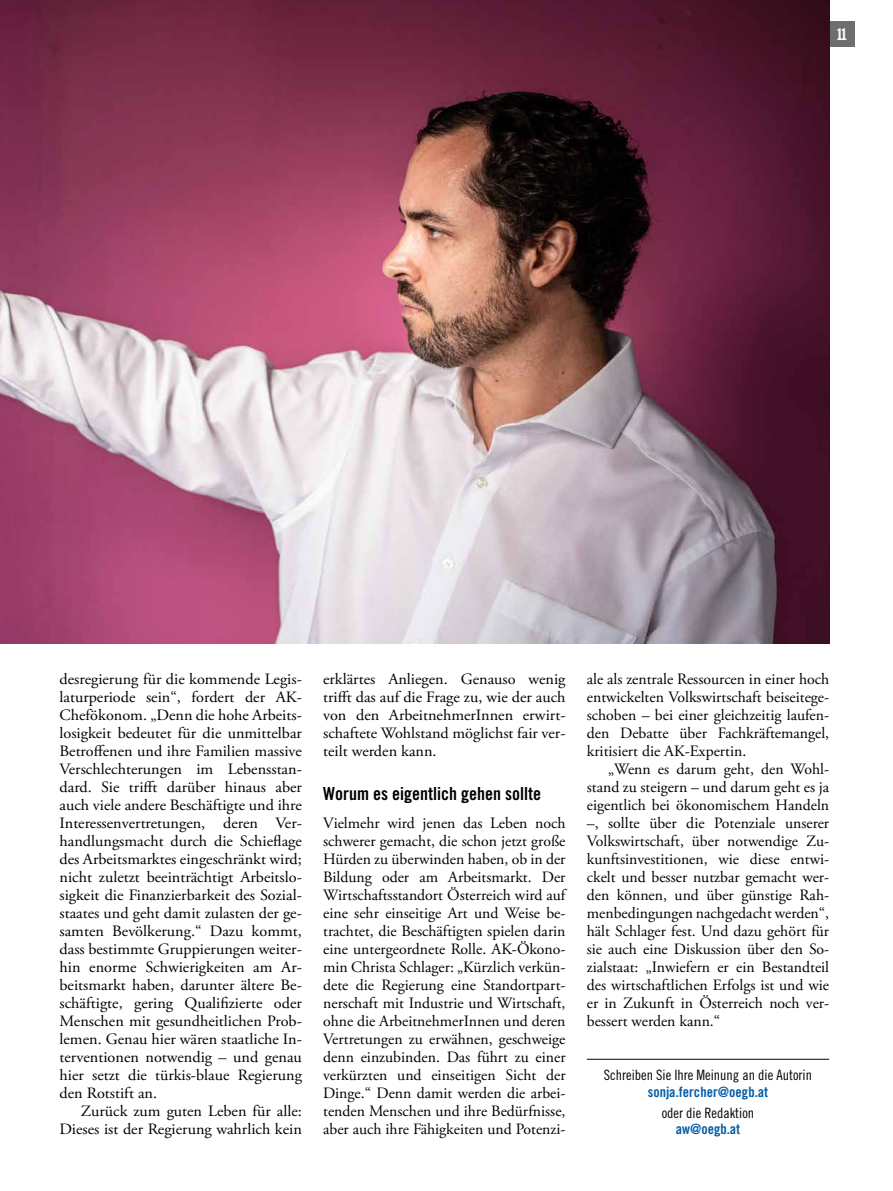
<style>
.page{position:relative;width:893px;height:1191px;background:#fff}
.page>*{position:absolute;margin:0;border:0;box-sizing:border-box;transform-origin:0 0}
.t1{font:18px "Trade Gothic Bold Cond Twenty";color:#000}
.t2{font:16.5px "Franklin Gothic Std Extra Cond";color:#fff}
.t3{font:15.75px/18px "Adobe Garamond Pro";color:#000;text-align:justify}
.t4{font:14.25px "Trade Gothic Cond Eighteen";color:#000}
.t5{font:14.25px "Trade Gothic Bold Cond Twenty";color:#005ba9}
</style>
<div class="page">
<div style="left:829px;top:21px;width:26px;height:26px;background:#6e6e6e"></div>
<img style="left:0;top:0;width:829px;height:643px">
<hr style="left:587px;top:1058px;width:242px;height:1px;background:#000">
<p class="t2" style="left:837px;top:26px;width:11px">11</p>
<p class="t3" style="left:60px;top:671px;width:244px">desregierung für die kommende Legis&shy;laturperiode sein“, fordert der AK-Chefökonom. „Denn die hohe Arbeits&shy;losigkeit bedeutet für die unmittelbar Betroffenen und ihre Familien massive Verschlechterungen im Lebensstan&shy;dard. Sie trifft darüber hinaus aber auch viele andere Beschäftigte und ihre Interessenvertretungen, deren Ver&shy;handlungsmacht durch die Schieflage des Arbeitsmarktes eingeschränkt wird; nicht zuletzt beeinträchtigt Arbeitslo&shy;sigkeit die Finanzierbarkeit des Sozial&shy;staates und geht damit zulasten der ge&shy;samten Bevölkerung.“ Dazu kommt, dass bestimmte Gruppierungen weiter&shy;hin enorme Schwierigkeiten am Ar&shy;beitsmarkt haben, darunter ältere Be&shy;schäftigte, gering Qualifizierte oder Menschen mit gesundheitlichen Prob&shy;lemen. Genau hier wären staatliche In&shy;terventionen notwendig – und genau hier setzt die türkis-blaue Regierung den Rotstift an.</p>
<p class="t3" style="left:60px;top:1103px;width:244px;text-align:right">Zurück zum guten Leben für alle:<br>Dieses ist der Regierung wahrlich kein</p>
<p class="t3" style="left:323px;top:671px;width:244px">erklärtes Anliegen. Genauso wenig trifft das auf die Frage zu, wie der auch von den ArbeitnehmerInnen erwirt&shy;schaftete Wohlstand möglichst fair ver&shy;teilt werden kann.</p>
<p class="t1" style="left:323px;top:782px;width:219px">Worum es eigentlich gehen sollte</p>
<p class="t3" style="left:323px;top:815px;width:244px">Vielmehr wird jenen das Leben noch schwerer gemacht, die schon jetzt große Hürden zu überwinden haben, ob in der Bildung oder am Arbeitsmarkt. Der Wirtschaftsstandort Österreich wird auf eine sehr einseitige Art und Weise be&shy;trachtet, die Beschäftigten spielen darin eine untergeordnete Rolle. AK-Ökono&shy;min Christa Schlager: „Kürzlich verkün&shy;dete die Regierung eine Standortpart&shy;nerschaft mit Industrie und Wirtschaft, ohne die ArbeitnehmerInnen und deren Vertretungen zu erwähnen, geschweige denn einzubinden. Das führt zu einer verkürzten und einseitigen Sicht der Dinge.“ Denn damit werden die arbei&shy;tenden Menschen und ihre Bedürfnisse, aber auch ihre Fähigkeiten und Potenzi-</p>
<p class="t3" style="left:587px;top:671px;width:244px">ale als zentrale Ressourcen in einer hoch entwickelten Volkswirtschaft beiseitege&shy;schoben – bei einer gleichzeitig laufen&shy;den Debatte über Fachkräftemangel, kritisiert die AK-Expertin.</p>
<p class="t3" style="left:587px;top:761px;width:244px;text-indent:21px">„Wenn es darum geht, den Wohl&shy;stand zu steigern – und darum geht es ja eigentlich bei ökonomischem Handeln –, sollte über die Potenziale unserer Volkswirtschaft, über notwendige Zu&shy;kunftsinvestitionen, wie diese entwi&shy;ckelt und besser nutzbar gemacht wer&shy;den können, und über günstige Rah&shy;menbedingungen nachgedacht werden“, hält Schlager fest. Und dazu gehört für sie auch eine Diskussion über den So&shy;zialstaat: „Inwiefern er ein Bestandteil des wirtschaftlichen Erfolgs ist und wie er in Zukunft in Österreich noch ver&shy;bessert werden kann.“</p>
<p class="t4" style="left:604px;top:1066px;width:210px">Schreiben Sie Ihre Meinung an die Autorin</p>
<p class="t5" style="left:648px;top:1083px;width:122px">sonja.fercher@oegb.at</p>
<p class="t4" style="left:662px;top:1104px;width:94px">oder die Redaktion</p>
<p class="t5" style="left:676px;top:1120px;width:66px">aw@oegb.at</p>
</div>
